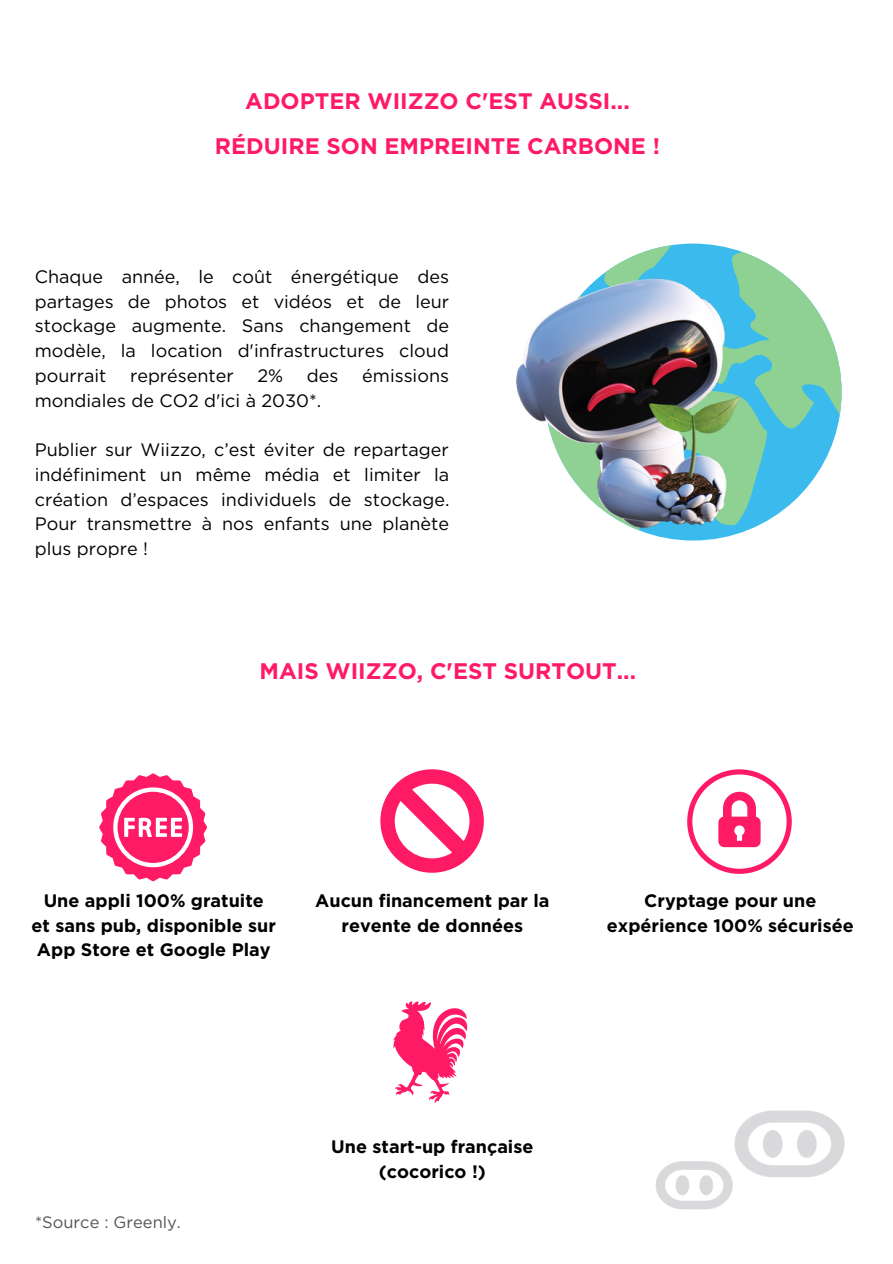
<style>
.page{position:relative;width:893px;height:1264px;background:#fff}
.page>*{position:absolute;margin:0;border:0;box-sizing:border-box;transform-origin:0 0}
.t1{font:700 22.5px/45px "Gotham";color:#ff1a65;text-align:center}
.t2{font:18px/24.8px "Gotham";color:#000;text-align:justify}
.t3{font:700 18px/24.8px "Gotham";color:#000;text-align:center}
.t4{font:16.5px "Gotham";color:#545454}
</style>
<div class="page">
<svg style="left:99px;top:773px;width:108px;height:108px"></svg>
<svg style="left:687px;top:769px;width:104px;height:104px"></svg>
<img style="left:655px;top:1161px;width:78px;height:49px">
<img style="left:715px;top:1110px;width:130px;height:74px">
<svg style="left:393px;top:1001px;width:75px;height:102px"></svg>
<svg style="left:380px;top:769px;width:104px;height:103px"></svg>
<img style="left:516px;top:247px;width:326px;height:294px">
<p class="t1" style="left:215px;top:80px;width:446px">ADOPTER WIIZZO C'EST AUSSI...<br>RÉDUIRE SON EMPREINTE CARBONE !</p>
<p class="t2" style="left:35px;top:265px;width:416px">Chaque année, le coût énergétique des partages de photos et vidéos et de leur stockage augmente. Sans changement de modèle, la location d'infrastructures cloud pourrait</p>
<p class="t2" style="left:130px;top:364px;width:105px">représenter</p>
<p class="t2" style="left:257px;top:364px;width:27px">2%</p>
<p class="t2" style="left:307px;top:364px;width:33px">des</p>
<p class="t2" style="left:362px;top:364px;width:88px">émissions</p>
<p class="t2" style="left:35px;top:389px;width:288px">mondiales de CO2 d'ici à 2030*.</p>
<p class="t2" style="left:35px;top:438px;width:416px">Publier sur Wiizzo, c’est éviter de repartager indéfiniment un même média et limiter la création d’espaces individuels de stockage.<br>Pour transmettre à nos enfants une planète plus propre !</p>
<p class="t1" style="left:259px;top:650px;width:378px">MAIS WIIZZO, C'EST SURTOUT...</p>
<p class="t3" style="left:32px;top:889px;width:246px">Une appli 100% gratuite<br>et sans pub, disponible sur<br>App Store et Google Play</p>
<p class="t3" style="left:315px;top:889px;width:236px">Aucun financement par la revente de données</p>
<p class="t3" style="left:606px;top:889px;width:248px">Cryptage pour une expérience 100% sécurisée</p>
<p class="t4" style="left:35px;top:1214px;width:147px">*Source : Greenly.</p>
<p class="t3" style="left:331px;top:1135px;width:204px">Une start-up française (cocorico !)</p>
</div>
